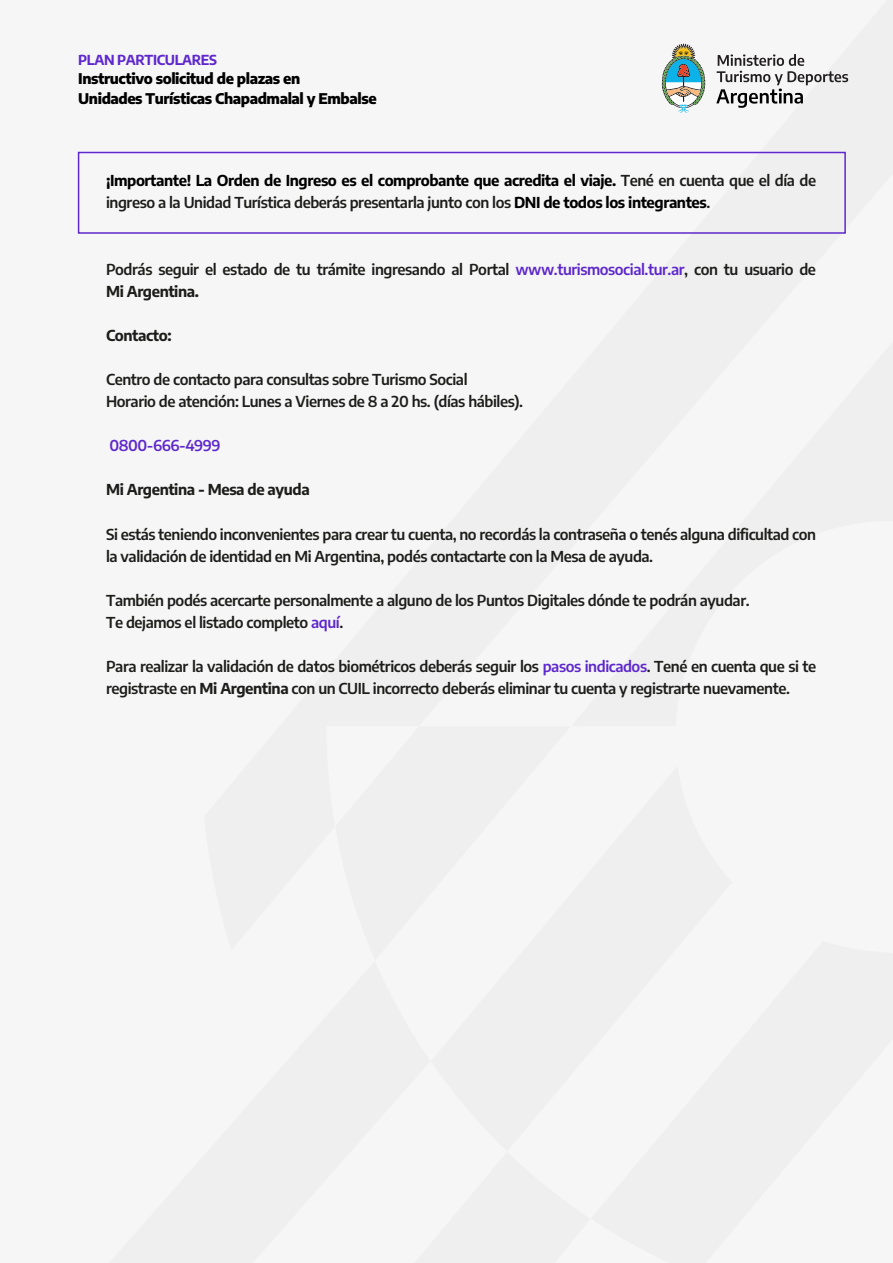
<style>
.page{position:relative;width:893px;height:1263px;background:#f6f6f6}
.page>*{position:absolute;margin:0;border:0;box-sizing:border-box;transform-origin:0 0}
.t1{font:600 15px/22px "Encode Sans";letter-spacing:-.03em;color:#1d1d1b}
.t2{font:700 15px/22px "Encode Sans";letter-spacing:-.03em;color:#000}
.t3{font:700 15px "Encode Sans";letter-spacing:-.03em;color:#1d1d1b}
.t4{font:600 15px "Encode Sans";letter-spacing:-.03em;color:#5e28cc}
.t5{font:800 14.7px/19.4px "Encode Sans";letter-spacing:-.03em;color:#000}
.t6{font:700 13.8px "Encode Sans";letter-spacing:-.03em;color:#5e28cc}
.s1{font-weight:600;color:#1d1d1b}
.s2{color:#5e28cc}
.s3{font-weight:700}
</style>
<div class="page">
<div style="left:78px;top:152px;width:768px;height:82px;border:2px solid #5e28cc"></div>
<svg style="left:662px;top:44px;width:43px;height:69px"></svg>
<svg style="left:716px;top:54px;width:132px;height:54px"></svg>
<p class="t6" style="left:78px;top:50px;width:140px">PLAN PARTICULARES</p>
<p class="t5" style="left:78px;top:69px;width:300px">Instructivo solicitud de plazas en<br>Unidades Turísticas Chapadmalal y Embalse</p>
<p class="t2" style="left:106px;top:169px;width:712px">¡Importante! La Orden de Ingreso es el comprobante que acredita el viaje. <span class="s1">Tené en cuenta que el día de ingreso a la Unidad Turística deberás presentarla junto con los</span> DNI de todos los integrantes<span class="s1">.</span></p>
<p class="t1" style="left:106px;top:257px;width:711px">Podrás seguir el estado de tu trámite ingresando al Portal <span class="s2">www.turismosocial.tur.ar</span>, con tu usuario de<br><span class="s3">Mi Argentina.</span></p>
<p class="t3" style="left:106px;top:325px;width:67px">Contacto:</p>
<p class="t1" style="left:106px;top:368px;width:419px">Centro de contacto para consultas sobre Turismo Social<br>Horario de atención: Lunes a Viernes de 8 a 20 hs. (días hábiles).</p>
<p class="t4" style="left:109px;top:435px;width:113px">0800-666-4999</p>
<p class="t3" style="left:106px;top:480px;width:205px">Mi Argentina - Mesa de ayuda</p>
<p class="t1" style="left:106px;top:522px;width:711px">Si estás teniendo inconvenientes para crear tu cuenta, no recordás la contraseña o tenés alguna dificultad con la validación de identidad en Mi Argentina, podés contactarte con la Mesa de ayuda.</p>
<p class="t1" style="left:106px;top:589px;width:645px">También podés acercarte personalmente a alguno de los Puntos Digitales dónde te podrán ayudar.<br>Te dejamos el listado completo <span class="s2">aquí</span>.</p>
<p class="t1" style="left:106px;top:655px;width:712px">Para realizar la validación de datos biométricos deberás seguir los <span class="s2">pasos indicados</span>. Tené en cuenta que si te registraste en <span class="s3">Mi Argentina</span> con un CUIL incorrecto deberás eliminar tu cuenta y registrarte nuevamente.</p>
</div>
